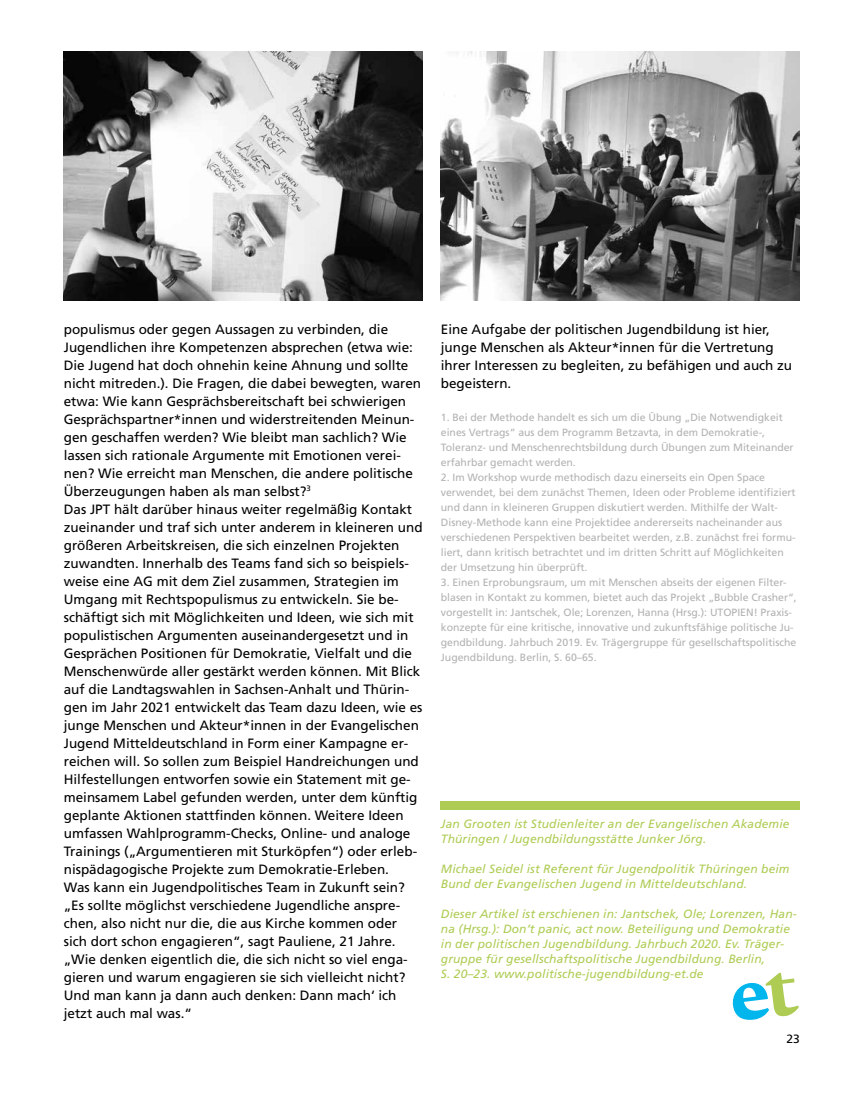
<style>
.page{position:relative;width:851px;height:1106px;background:#fff}
.page>*{position:absolute;margin:0;border:0;box-sizing:border-box;transform-origin:0 0}
.t1{font:13.5px/18px "Frutiger";color:#000}
.t2{font:italic 12px/15px "Frutiger";letter-spacing:.01em;color:#aecc53}
.t3{font:12px "Frutiger";color:#000}
.t4{font:10.5px/15px "Frutiger";color:#b3b2b2}
</style>
<div class="page">
<svg style="left:732px;top:972px;width:66px;height:48px"></svg>
<div style="left:441px;top:800px;width:358px;height:9px;background:#aecc53"></div>
<img style="left:441px;top:51px;width:358px;height:250px">
<img style="left:64px;top:51px;width:359px;height:250px">
<p class="t1" style="left:64px;top:320px;width:360px">populismus oder gegen Aussagen zu verbinden, die Jugendlichen ihre Kompetenzen absprechen (etwa wie:<br>Die Jugend hat doch ohnehin keine Ahnung und sollte nicht mitreden.). Die Fragen, die dabei bewegten, waren etwa: Wie kann Gesprächsbereitschaft bei schwierigen Gesprächspartner*innen und widerstreitenden Meinun&shy;gen geschaffen werden? Wie bleibt man sachlich? Wie lassen sich rationale Argumente mit Emotionen verei&shy;nen? Wie erreicht man Menschen, die andere politische Überzeugungen haben als man selbst?<sup>3<br></sup>Das JPT hält darüber hinaus weiter regelmäßig Kontakt zueinander und traf sich unter anderem in kleineren und größeren Arbeitskreisen, die sich einzelnen Projekten zuwandten. Innerhalb des Teams fand sich so beispiels&shy;weise eine AG mit dem Ziel zusammen, Strategien im Umgang mit Rechtspopulismus zu entwickeln. Sie be&shy;schäftigt sich mit Möglichkeiten und Ideen, wie sich mit populistischen Argumenten auseinandergesetzt und in Gesprächen Positionen für Demokratie, Vielfalt und die Menschenwürde aller gestärkt werden können. Mit Blick auf die Landtagswahlen in Sachsen-Anhalt und Thürin&shy;gen im Jahr 2021 entwickelt das Team dazu Ideen, wie es junge Menschen und Akteur*innen in der Evangelischen Jugend Mitteldeutschland in Form einer Kampagne er&shy;reichen will. So sollen zum Beispiel Handreichungen und Hilfestellungen entworfen sowie ein Statement mit ge&shy;meinsamem Label gefunden werden, unter dem künftig geplante Aktionen stattfinden können. Weitere Ideen umfassen Wahlprogramm-Checks, Online- und analoge Trainings („Argumentieren mit Sturköpfen“) oder erleb&shy;nispädagogische Projekte zum Demokratie-Erleben.<br>Was kann ein Jugendpolitisches Team in Zukunft sein? „Es sollte möglichst verschiedene Jugendliche anspre&shy;chen, also nicht nur die, die aus Kirche kommen oder sich dort schon engagieren“, sagt Pauliene, 21 Jahre. „Wie denken eigentlich die, die sich nicht so viel enga&shy;gieren und warum engagieren sie sich vielleicht nicht?<br>Und man kann ja dann auch denken: Dann mach‘ ich jetzt auch mal was.“</p>
<p class="t1" style="left:441px;top:320px;width:353px">Eine Aufgabe der politischen Jugendbildung ist hier, junge Menschen als Akteur*innen für die Vertretung ihrer Interessen zu begleiten, zu befähigen und auch zu begeistern.</p>
<p class="t4" style="left:441px;top:409px;width:354px">1. Bei der Methode handelt es sich um die Übung „Die Notwendigkeit eines Vertrags“ aus dem Programm Betzavta, in dem Demokratie-, Toleranz- und Menschenrechtsbildung durch Übungen zum Miteinander erfahrbar gemacht werden.</p>
<p class="t4" style="left:441px;top:469px;width:356px">2. Im Workshop wurde methodisch dazu einerseits ein Open Space verwendet, bei dem zunächst Themen, Ideen oder Probleme identifiziert und dann in kleineren Gruppen diskutiert werden. Mithilfe der Walt-Disney-Methode kann eine Projektidee andererseits nacheinander aus verschiedenen Perspektiven bearbeitet werden, z.B. zunächst frei formu&shy;liert, dann kritisch betrachtet und im dritten Schritt auf Möglichkeiten der Umsetzung hin überprüft.</p>
<p class="t4" style="left:441px;top:574px;width:357px">3. Einen Erprobungsraum, um mit Menschen abseits der eigenen Filter&shy;blasen in Kontakt zu kommen, bietet auch das Projekt „Bubble Crasher“, vorgestellt in: Jantschek, Ole; Lorenzen, Hanna (Hrsg.): UTOPIEN! Praxis&shy;konzepte für eine kritische, innovative und zukunftsfähige politische Ju&shy;gendbildung. Jahrbuch 2019. Ev. Trägergruppe für gesellschaftspolitische Jugendbildung. Berlin, S. 60–65.</p>
<p class="t2" style="left:441px;top:816px;width:350px">Jan Grooten ist Studienleiter an der Evangelischen Akademie<br>Thüringen / Jugendbildungsstätte Junker Jörg.</p>
<p class="t2" style="left:441px;top:861px;width:350px">Michael Seidel ist Referent für Jugendpolitik Thüringen beim<br>Bund der Evangelischen Jugend in Mitteldeutschland.</p>
<p class="t2" style="left:441px;top:906px;width:357px">Dieser Artikel ist erschienen in: Jantschek, Ole; Lorenzen, Han&shy;na (Hrsg.): Don’t panic, act now. Beteiligung und Demokratie in der politischen Jugendbildung. Jahrbuch 2020. Ev. Träger&shy;gruppe für gesellschaftspolitische Jugendbildung. Berlin,<br>S. 20–23. www.politische-jugendbildung-et.de</p>
<p class="t3" style="left:786px;top:1031px;width:15px">23</p>
</div>
